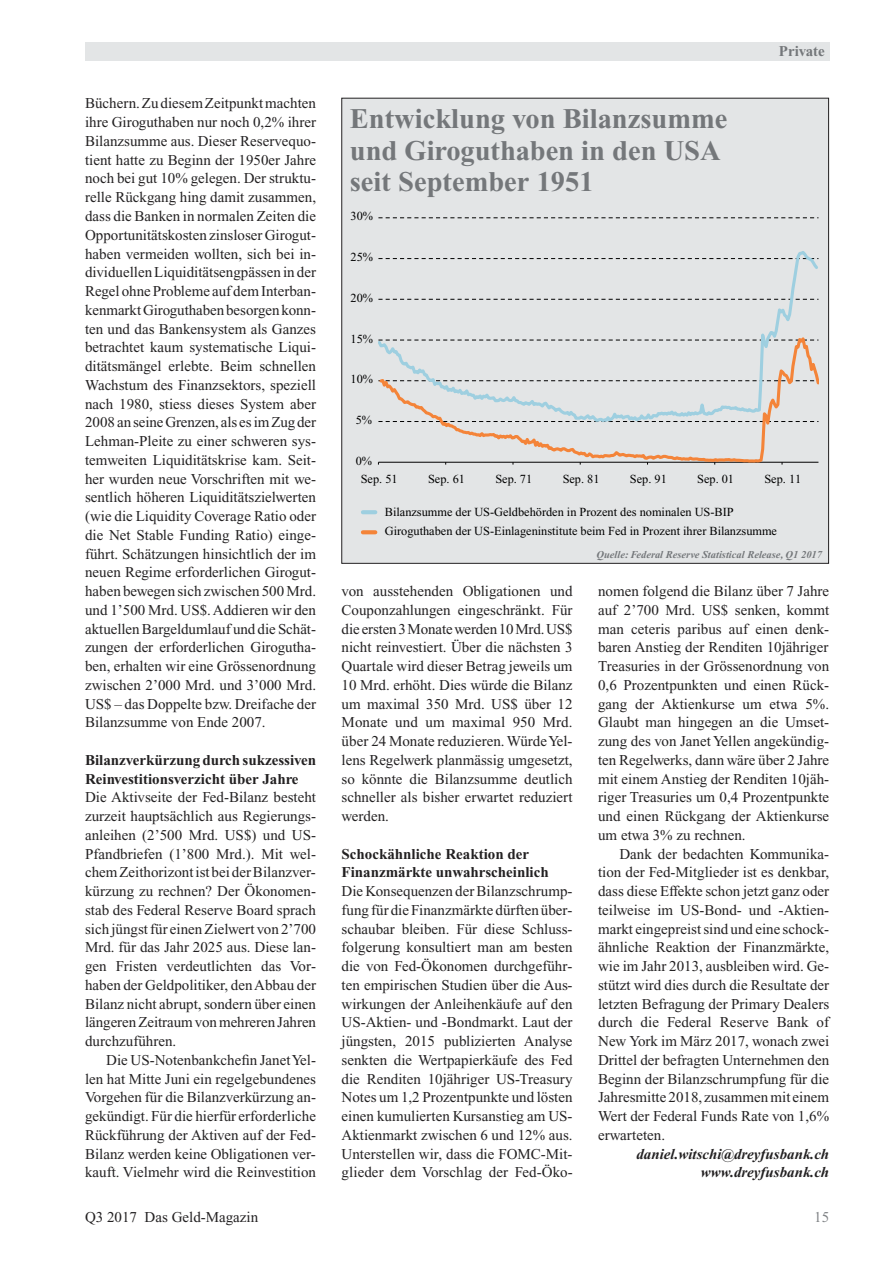
<style>
.page{position:relative;width:893px;height:1263px;background:#fff}
.page>*{position:absolute;margin:0;border:0;box-sizing:border-box;transform-origin:0 0}
.t1{font:700 28.5px/31.5px "Times New Roman PS Std";color:#74777a}
.t2{font:15px/18.8px "Times New Roman PS Std";color:#232122;text-align:justify}
.t3{font:700 15px/18.8px "Times New Roman PS Std";color:#232122}
.t4{font:italic 700 15px/18.8px "Times New Roman PS Std";color:#232122;text-align:right}
.t5{font:700 15px "Times New Roman PS Std";color:#74777a}
.t6{font:15px "Times New Roman PS Std";color:#7f8285}
.t7{font:12.3px/19px "Times New Roman PS Std";color:#000}
.t8{font:italic 700 10.5px "Times New Roman PS Std";color:#74777a}
</style>
<div class="page">
<div style="left:85px;top:43px;width:744px;height:18px;background:#e3e5e6"></div>
<div style="left:342px;top:99px;width:486px;height:464px;background:#e3e5e6"></div>
<svg style="left:378px;top:217px;width:440px;height:1px"></svg>
<svg style="left:378px;top:251px;width:441px;height:81px"></svg>
<svg style="left:378px;top:332px;width:441px;height:131px"></svg>
<hr style="left:363px;top:510px;width:12px;height:4px;background:#9ecfe0">
<svg style="left:363px;top:530px;width:12px;height:4px"></svg>
<p class="t2" style="left:85px;top:95px;width:233px">Büchern. Zu diesem Zeitpunkt machten ihre Giroguthaben nur noch 0,2% ihrer Bilanzsumme aus. Dieser Reservequo&shy;tient hatte zu Beginn der 1950er Jahre noch bei gut 10% gelegen. Der struktu&shy;relle Rückgang hing damit zusammen, dass die Banken in normalen Zeiten die Opportunitätskosten zinsloser Girogut&shy;haben vermeiden wollten, sich bei in - dividuellen Liquiditätsengpässen in der Regel ohne Probleme auf dem Interban&shy;kenmarkt Giroguthaben besorgen konn&shy;ten und das Bankensystem als Ganzes betrachtet kaum systematische Liqui - ditätsmängel erlebte. Beim schnellen Wachstum des Finanzsektors, speziell nach 1980, stiess dieses System aber 2008 an seine Grenzen, als es im Zug der Lehman-Pleite zu einer schweren sys&shy;temweiten Liquiditätskrise kam. Seit&shy;her wurden neue Vorschriften mit we&shy;sentlich höheren Liquiditätszielwerten (wie die Liquidity Coverage Ratio oder die Net Stable Funding Ratio) einge&shy;führt. Schätzungen hinsichtlich der im neuen Regime erforderlichen Girogut&shy;haben bewegen sich zwischen 500 Mrd. und 1’500 Mrd. US$. Addieren wir den aktuellen Bargeldumlauf und die Schät&shy;zungen der erforderlichen Girogutha&shy;ben, erhalten wir eine Grössenordnung zwischen 2’000 Mrd. und 3’000 Mrd.<br>US$ – das Doppelte bzw. Dreifache der Bilanzsumme von Ende 2007.</p>
<p class="t3" style="left:85px;top:752px;width:233px">Bilanzverkürzung durch sukzessiven<br>Reinvestitionsverzicht über Jahre</p>
<p class="t2" style="left:85px;top:789px;width:233px">Die Aktivseite der Fed-Bilanz besteht zurzeit hauptsächlich aus Regierungs&shy;anleihen (2’500 Mrd. US$) und US-Pfandbriefen (1’800 Mrd.). Mit wel&shy;chem Zeithorizont ist bei der Bilanzver&shy;kürzung zu rechnen? Der Ökonomen&shy;stab des Federal Reserve Board sprach sich jüngst für einen Zielwert von 2’700<br>Mrd. für das Jahr 2025 aus. Diese lan&shy;gen Fristen verdeutlichten das Vor - haben der Geldpolitiker, den Abbau der Bilanz nicht abrupt, sondern über einen längeren Zeitraum von mehreren Jahren durchzuführen.</p>
<p class="t2" style="left:85px;top:1052px;width:233px;text-indent:21px">Die US-Notenbankchefin Janet Yel&shy;len hat Mitte Juni ein regelgebundenes Vorgehen für die Bilanzverkürzung an&shy;gekündigt. Für die hierfür erforderliche Rückführung der Aktiven auf der Fed-Bilanz werden keine Obligationen ver&shy;kauft. Vielmehr wird die Reinvestition</p>
<h1 class="t1" style="left:350px;top:106px;width:379px">Entwicklung von Bilanzsumme und Giroguthaben in den USA seit September 1951</h1>
<p class="t7" style="left:351px;top:208px;width:24px">30%</p>
<p class="t7" style="left:351px;top:249px;width:24px">25%</p>
<p class="t7" style="left:351px;top:289px;width:24px">20%</p>
<p class="t7" style="left:351px;top:330px;width:24px">15%</p>
<p class="t7" style="left:351px;top:371px;width:24px">10%</p>
<p class="t7" style="left:356px;top:412px;width:18px">5%</p>
<p class="t7" style="left:356px;top:452px;width:18px">0%</p>
<p class="t5" style="left:779px;top:46px;width:48px">Private</p>
<p class="t7" style="left:361px;top:471px;width:38px">Sep. 51</p>
<p class="t7" style="left:428px;top:471px;width:38px">Sep. 61</p>
<p class="t7" style="left:495px;top:471px;width:38px">Sep. 71</p>
<p class="t7" style="left:563px;top:471px;width:38px">Sep. 81</p>
<p class="t7" style="left:630px;top:471px;width:38px">Sep. 91</p>
<p class="t7" style="left:697px;top:471px;width:38px">Sep. 01</p>
<p class="t7" style="left:764px;top:471px;width:38px">Sep. 11</p>
<p class="t7" style="left:385px;top:503px;width:394px">Bilanzsumme der US-Geldbehörden in Prozent des nominalen US-BIP<br>Giroguthaben der US-Einlageninstitute beim Fed in Prozent ihrer Bilanzsumme</p>
<p class="t2" style="left:342px;top:583px;width:233px">von ausstehenden Obligationen und Couponzahlungen eingeschränkt. Für dieersten 3 Monate werden 10 Mrd. US$ nicht reinvestiert. Über die nächsten 3<br>Quartale wird dieser Betrag jeweils um 10 Mrd. erhöht. Dies würde die Bilanz um maximal 350 Mrd. US$ über 12<br>Monate und um maximal 950 Mrd. über 24 Monate reduzieren. Würde Yel&shy;lens Regelwerk planmässig umgesetzt, so könnte die Bilanzsumme deutlich schneller als bisher erwartet reduziert werden.</p>
<p class="t3" style="left:342px;top:846px;width:209px">Schockähnliche Reaktion der<br>Finanzmärkte unwahrscheinlich</p>
<p class="t2" style="left:342px;top:883px;width:233px">Die Konsequenzen der Bilanzschrump&shy;fung für die Finanzmärkte dürften über&shy;schaubar bleiben. Für diese Schluss - folgerung konsultiert man am besten die von Fed-Ökonomen durchgeführ&shy;ten empirischen Studien über die Aus&shy;wirkungen der Anleihenkäufe auf den US-Aktien- und -Bondmarkt. Laut der jüngsten, 2015 publizierten Analyse senkten die Wertpapierkäufe des Fed die Renditen 10jähriger US-Treasury Notes um 1,2 Prozentpunkte und lösten einen kumulierten Kursanstieg am US-Aktienmarkt zwischen 6 und 12% aus.<br>Unterstellen wir, dass die FOMC-Mit&shy;glieder dem Vorschlag der Fed-Öko -</p>
<p class="t8" style="left:596px;top:551px;width:227px">Quelle: Federal Reserve Statistical Release, Q1 2017</p>
<p class="t2" style="left:598px;top:583px;width:233px">nomen folgend die Bilanz über 7 Jahre auf 2’700 Mrd. US$ senken, kommt man ceteris paribus auf einen denk - baren Anstieg der Renditen 10jähriger Trea suries in der Grössenordnung von 0,6 Prozentpunkten und einen Rück&shy;gang der Aktienkurse um etwa 5%.<br>Glaubt man hingegen an die Umset&shy;zung des von Janet Yellen angekündig&shy;ten Regelwerks, dann wäre über 2 Jahre mit einem Anstieg der Renditen 10jäh&shy;riger Trea suries um 0,4 Prozentpunkte und einen Rückgang der Aktienkurse um etwa 3% zu rechnen.</p>
<p class="t2" style="left:598px;top:845px;width:233px;text-indent:21px">Dank der bedachten Kommunika - tion der Fed-Mitglieder ist es denkbar, dass diese Effekte schon jetzt ganz oder teilweise im US-Bond- und -Aktien&shy;markt eingepreist sind und eine schock - ähnliche Reaktion der Finanzmärkte, wie im Jahr 2013, ausbleiben wird. Ge&shy;stützt wird dies durch die Resultate der letzten Befragung der Primary Dealers durch die Federal Reserve Bank of New York im März 2017, wonach zwei Drittel der befragten Unternehmen den Beginn der Bilanzschrumpfung für die Jahresmitte 2018, zusammen mit einem Wert der Federal Funds Rate von 1,6% erwarteten.</p>
<p class="t4" style="left:636px;top:1146px;width:194px">daniel.witschi@dreyfusbank.ch www.dreyfusbank.ch</p>
<p class="t2" style="left:85px;top:1209px;width:175px">Q3 2017 Das Geld-Magazin</p>
<p class="t6" style="left:814px;top:1212px;width:16px">15</p>
</div>
